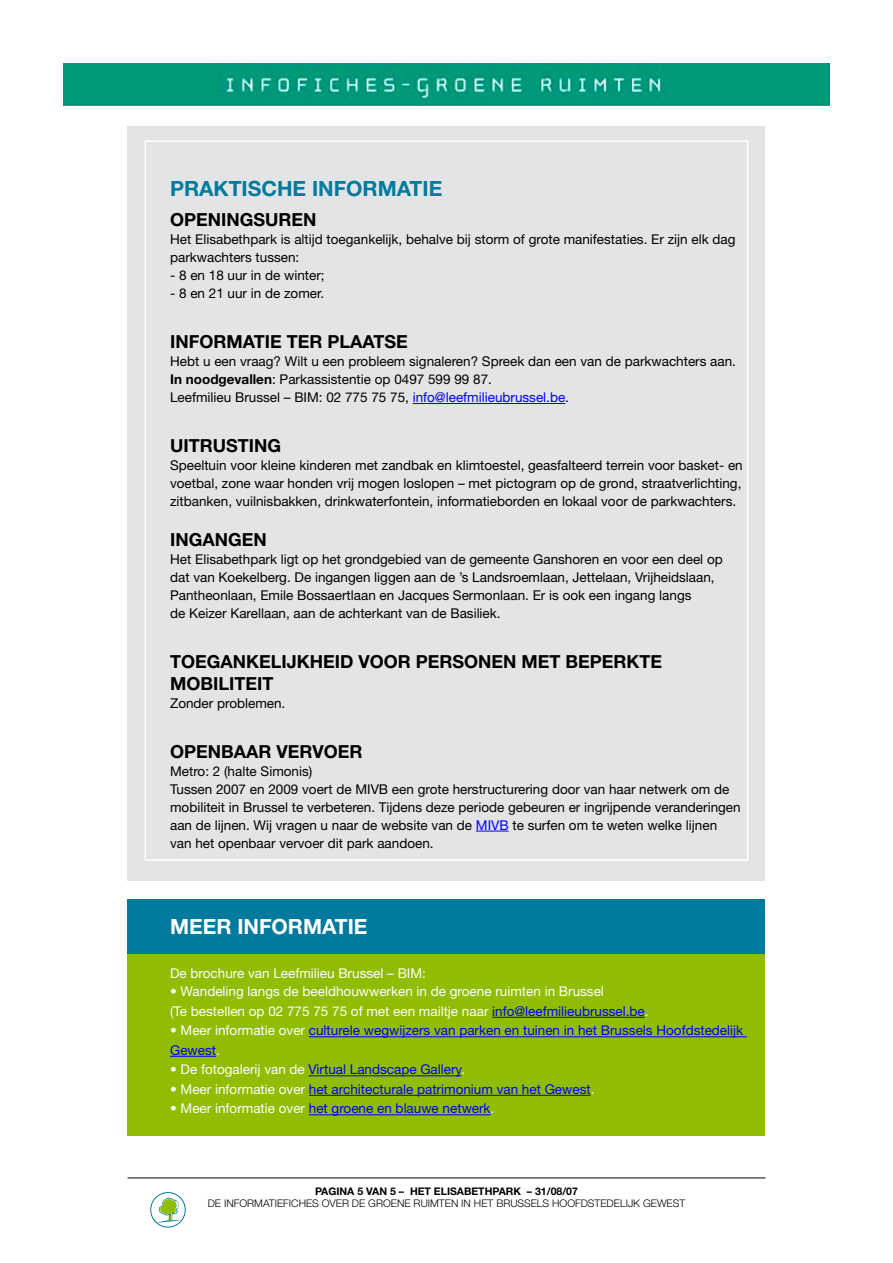
<style>
.page{position:relative;width:893px;height:1263px;background:#fff}
.page>*{position:absolute;margin:0;border:0;box-sizing:border-box;transform-origin:0 0}
.t1{font:700 21px "Helvetica Neue";color:#007a9d}
.t2{font:700 21px "Helvetica Neue";color:#fff}
.t3{font:700 18px/21.6px "Helvetica Neue";color:#000}
.t4{font:13.5px/18px "Helvetica Neue";color:#000}
.t5{font:13.5px/19.5px "Helvetica Neue";color:#00f}
.t6{font:13.5px/19.5px "Helvetica Neue";color:#fff}
.t7{font:300 10.5px "Helvetica Neue";color:#000}
.t8{font:700 10.5px "Helvetica Neue";color:#000}
.s1{font-weight:700}
.s2{color:#00f}
.s3{color:#fff}
</style>
<div class="page">
<hr style="left:128px;top:1177px;width:637px;height:1px;background:#000">
<div style="left:150px;top:1192px;width:36px;height:35px;border:1px solid #007a9d;border-radius:50%"></div>
<svg style="left:157px;top:1197px;width:24px;height:26px"></svg>
<div style="left:128px;top:954px;width:637px;height:181px;background:#90bc01"></div>
<div style="left:128px;top:899px;width:637px;height:55px;background:#007a9d"></div>
<div style="left:128px;top:126px;width:637px;height:754px;background:#e2e4e5"></div>
<hr style="left:413px;top:403px;width:152px;height:1px;background:#00f">
<hr style="left:476px;top:831px;width:33px;height:1px;background:#00f">
<hr style="left:492px;top:1017px;width:153px;height:1px;background:#00f">
<hr style="left:309px;top:1036px;width:438px;height:1px;background:#00f">
<hr style="left:170px;top:1056px;width:46px;height:1px;background:#00f">
<hr style="left:309px;top:1075px;width:152px;height:1px;background:#00f">
<hr style="left:309px;top:1095px;width:282px;height:1px;background:#00f">
<hr style="left:309px;top:1114px;width:182px;height:1px;background:#00f">
<img style="left:64px;top:64px;width:765px;height:41px">
<h1 class="t1" style="left:170px;top:175px;width:274px">PRAKTISCHE INFORMATIE</h1>
<h2 class="t3" style="left:170px;top:208px;width:148px">OPENINGSUREN</h2>
<p class="t4" style="left:170px;top:230px;width:567px">Het Elisabethpark is altijd toegankelijk, behalve bij storm of grote manifestaties. Er zijn elk dag parkwachters tussen:</p>
<p class="t4" style="left:170px;top:266px;width:156px">- 8 en 18 uur in de winter;</p>
<p class="t4" style="left:170px;top:284px;width:156px">- 8 en 21 uur in de zomer.</p>
<h2 class="t3" style="left:170px;top:330px;width:239px">INFORMATIE TER PLAATSE</h2>
<p class="t4" style="left:170px;top:352px;width:567px">Hebt u een vraag? Wilt u een probleem signaleren? Spreek dan een van de parkwachters aan.<br><span class="s1">In noodgevallen</span>: Parkassistentie op 0497 599 99 87.<br>Leefmilieu Brussel – BIM: 02 775 75 75, <span class="s2">info@leefmilieubrussel.be</span>.</p>
<h2 class="t3" style="left:170px;top:435px;width:112px">UITRUSTING</h2>
<p class="t4" style="left:170px;top:456px;width:574px;text-align:justify">Speeltuin voor kleine kinderen met zandbak en klimtoestel, geasfalteerd terrein voor basket- en voetbal, zone waar honden vrij mogen loslopen – met pictogram op de grond, straatverlichting, zitbanken, vuilnisbakken, drinkwaterfontein, informatieborden en lokaal voor de parkwachters.</p>
<h2 class="t3" style="left:170px;top:528px;width:98px">INGANGEN</h2>
<p class="t4" style="left:170px;top:550px;width:554px">Het Elisabethpark ligt op het grondgebied van de gemeente Ganshoren en voor een deel op dat van Koekelberg. De ingangen liggen aan de ’s Landsroemlaan, Jettelaan, Vrijheidslaan, Pantheonlaan, Emile Bossaertlaan en Jacques Sermonlaan. Er is ook een ingang langs<br>de Keizer Karellaan, aan de achterkant van de Basiliek.</p>
<h2 class="t3" style="left:170px;top:650px;width:493px">TOEGANKELIJKHEID VOOR PERSONEN MET BEPERKTE<br>MOBILITEIT</h2>
<p class="t4" style="left:170px;top:693px;width:117px">Zonder problemen.</p>
<h2 class="t3" style="left:170px;top:740px;width:194px">OPENBAAR VERVOER</h2>
<p class="t4" style="left:170px;top:762px;width:572px">Metro: 2 (halte Simonis)<br>Tussen 2007 en 2009 voert de MIVB een grote herstructurering door van haar netwerk om de mobiliteit in Brussel te verbeteren. Tijdens deze periode gebeuren er ingrijpende veranderingen aan de lijnen. Wij vragen u naar de website van de <span class="s2">MIVB</span> te surfen om te weten welke lijnen van het openbaar vervoer dit park aandoen.</p>
<h1 class="t2" style="left:170px;top:913px;width:199px">MEER INFORMATIE</h1>
<p class="t6" style="left:170px;top:964px;width:257px">De brochure van Leefmilieu Brussel – BIM:</p>
<p class="t6" style="left:170px;top:982px;width:480px">• Wandeling langs de beeldhouwwerken in de groene ruimten in Brussel<br>(Te bestellen op 02 775 75 75 of met een mailtje naar <span class="s2">info@leefmilieubrussel.be</span>.</p>
<p class="t5" style="left:170px;top:1021px;width:575px"><span class="s3">• Meer informatie over</span> culturele wegwijzers van parken en tuinen in het Brussels Hoofdstedelijk<br>Gewest<span class="s3">.</span></p>
<p class="t5" style="left:170px;top:1060px;width:297px"><span class="s3">• De fotogalerij van de</span> Virtual Landscape Gallery<span class="s3">.</span></p>
<p class="t5" style="left:170px;top:1079px;width:426px"><span class="s3">• Meer informatie over</span> het architecturale patrimonium van het Gewest<span class="s3">.</span></p>
<p class="t5" style="left:170px;top:1099px;width:326px"><span class="s3">• Meer informatie over</span> het groene en blauwe netwerk<span class="s3">.</span></p>
<p class="t8" style="left:315px;top:1184px;width:264px">PAGINA 5 VAN 5 – HET ELISABETHPARK – 31/08/07</p>
<p class="t7" style="left:208px;top:1197px;width:479px">DE INFORMATIEFICHES OVER DE GROENE RUIMTEN IN HET BRUSSELS HOOFDSTEDELIJK GEWEST</p>
</div>
